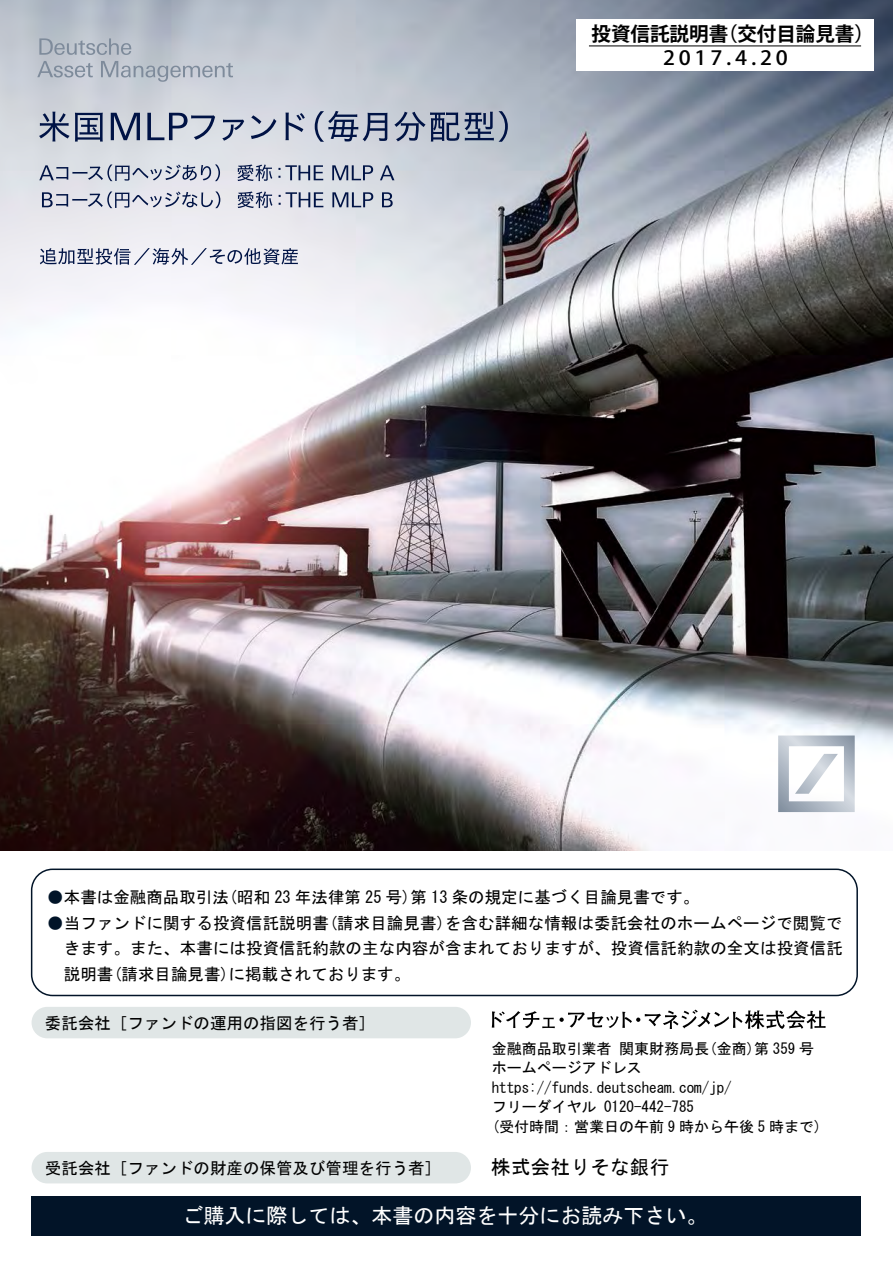
<style>
.page{position:relative;width:893px;height:1263px;background:#fff}
.page>*{position:absolute;margin:0;border:0;box-sizing:border-box;transform-origin:0 0}
.t1{font:21px "MS Gothic";color:#fff}
.t2{font:700 19.5px "Koz Go Pro";color:#000}
.t3{font:500 19.5px "Koz Go Pro";letter-spacing:.175em;color:#000;scale:1.09 1}
.t4{font:19.5px "MS Gothic";letter-spacing:.015em;color:#000}
.t5{font:16.5px/25.5px "MS Gothic";letter-spacing:.005em;color:#000;text-align:justify}
.t6{font:15px/19.5px "MS Gothic";color:#000}
.s1{color:#011428}
</style>
<div class="page">
<img style="left:0;top:0;width:893px;height:947px">
<svg style="left:39px;top:38px;width:92px;height:17px"></svg>
<svg style="left:37px;top:61px;width:56px;height:16px"></svg>
<svg style="left:101px;top:61px;width:132px;height:21px"></svg>
<img style="left:30px;top:947px;width:831px;height:289px">
<div style="left:0;top:1072px;width:893px;height:125px;background:#fff"></div>
<div style="left:32px;top:1196px;width:829px;height:39px;background:#021428"></div>
<div style="left:32px;top:1007px;width:439px;height:31px;background:#e0e6e6;border-radius:16px"></div>
<div style="left:32px;top:1152px;width:439px;height:31px;background:#e0e6e6;border-radius:16px"></div>
<svg style="left:492px;top:1009px;width:333px;height:20px"></svg>
<div style="left:31px;top:868px;width:827px;height:128px;border:2px solid #021428;border-radius:21px"></div>
<p class="t2" style="left:592px;top:21px;width:138px">投資信託説明書</p>
<p class="t3" style="left:663px;top:46px;width:116px">2017.4.20</p>
<p class="t2" style="left:718px;top:21px;width:157px">（交付目論見書(</p>
<p class="t5" style="left:47px;top:884px;width:653px"><span class="s1">●</span>本書は金融商品取引法(昭和 23 年法律第 25 号第) 13 条の規定に基づく目論見書です。</p>
<p class="t5" style="left:64px;top:910px;width:780px;text-indent:-16px"><span class="s1">●</span>当ファンドに関する投資信託説明書(請求目論見書)を含む詳細な情報は委託会社のホームページで閲覧できます。また、本書には投資信託約款の主な内容が含まれておりますが、投資信託約款の全文は投資信託説明書(請求目論見書)に掲載されております。</p>
<p class="t5" style="left:45px;top:1010px;width:332px">委託会社［ファンドの運用の指図を行う者[</p>
<p class="t6" style="left:619px;top:1039px;width:197px">関東財務局長(金商第) 359 号</p>
<p class="t6" style="left:492px;top:1039px;width:121px">金融商品取引業者</p>
<p class="t6" style="left:492px;top:1058px;width:152px">ホームページアドレス</p>
<p class="t6" style="left:492px;top:1078px;width:242px">https://funds.deutscheam.com/jp/</p>
<p class="t6" style="left:604px;top:1097px;width:92px">0120-442-785</p>
<p class="t6" style="left:492px;top:1097px;width:332px">フリーダイヤル<br>(受付時間：営業日の午前 9 時から午後 5 時まで(</p>
<p class="t4" style="left:491px;top:1158px;width:179px">株式会社りそな銀行</p>
<p class="t1" style="left:183px;top:1204px;width:526px">ご購入に際しては、本書の内容を十分にお読み下さい。</p>
<p class="t5" style="left:45px;top:1155px;width:398px">受託会社［ファンドの財産の保管及び管理を行う者[</p>
</div>
